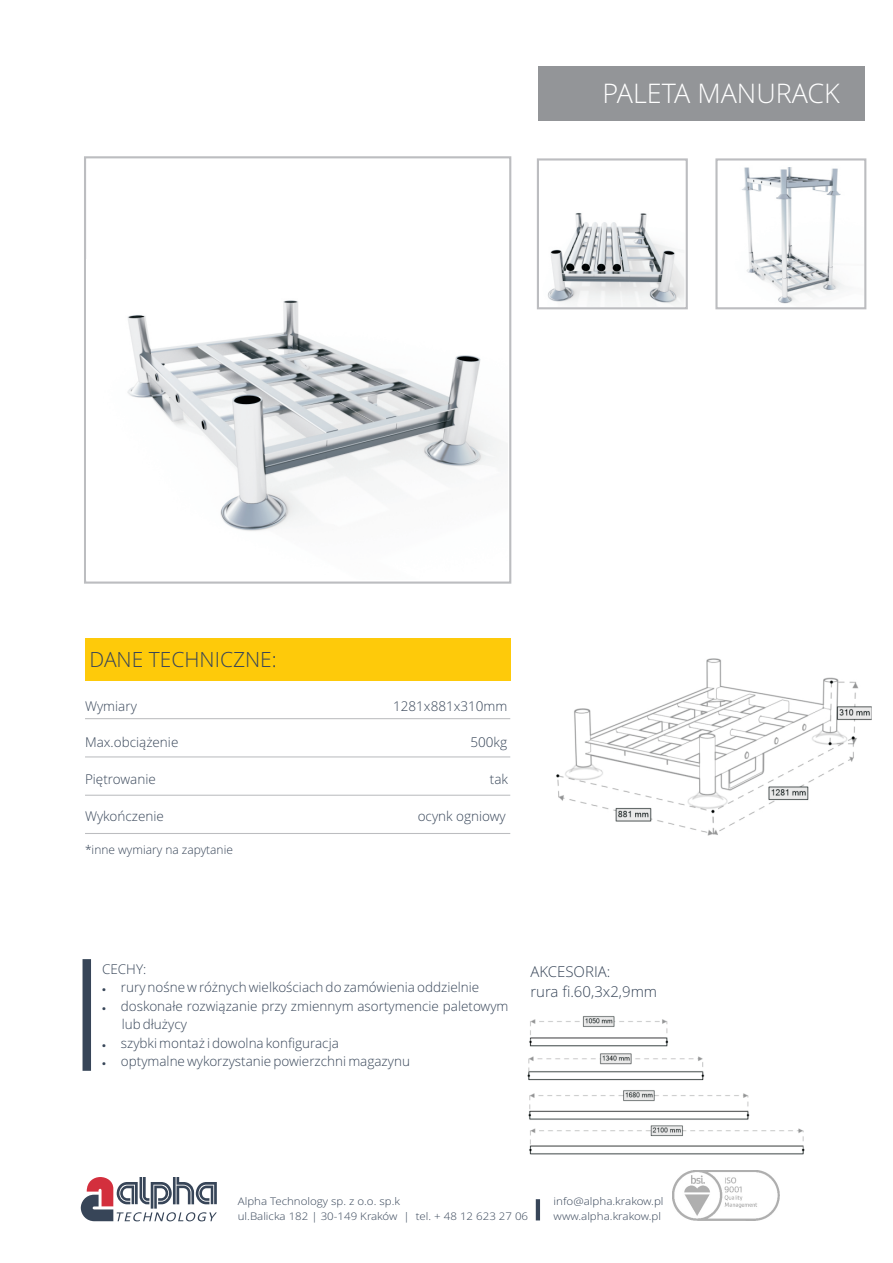
<style>
.page{position:relative;width:893px;height:1263px;background:#fff}
.page>*{position:absolute;margin:0;border:0;box-sizing:border-box;transform-origin:0 0}
.t1{font:300 27px "Open Sans";color:#fff}
.t2{font:300 21px "Open Sans";color:#374558}
.t3{font:300 15px/20.4px "Open Sans";color:#374558}
.t4{font:300 13.5px/18.5px "Open Sans";color:#374558}
.t5{font:300 12px "Open Sans";color:#374558}
.t6{font:300 10.5px/14.2px "Open Sans";color:#374558;scale:1.1 1}
.t7{font:300 10.5px/14.2px "Open Sans";color:#374558;scale:1.11 1}
</style>
<div class="page">
<div style="left:84px;top:156px;width:427px;height:428px;border:2px solid #bcbdc0"></div>
<div style="left:538px;top:66px;width:327px;height:55px;background:#939598"></div>
<svg style="left:80px;top:1177px;width:137px;height:44px"></svg>
<hr style="left:536px;top:1199px;width:4px;height:21px;background:#374558">
<img style="left:673px;top:1170px;width:106px;height:50px">
<div style="left:715px;top:158px;width:151px;height:151px;border:2px solid #bcbdc0"></div>
<hr style="left:85px;top:718px;width:425px;height:1px;background:#bcbdc0">
<hr style="left:85px;top:756px;width:425px;height:1px;background:#bcbdc0">
<hr style="left:85px;top:795px;width:425px;height:1px;background:#bcbdc0">
<hr style="left:85px;top:833px;width:425px;height:1px;background:#bcbdc0">
<div style="left:85px;top:638px;width:425px;height:42px;background:#feca0a"></div>
<div style="left:537px;top:158px;width:151px;height:151px;border:2px solid #bcbdc0"></div>
<img style="left:86px;top:260px;width:421px;height:319px">
<img style="left:540px;top:213px;width:145px;height:94px">
<img style="left:742px;top:167px;width:104px;height:137px">
<img style="left:556px;top:658px;width:316px;height:178px">
<img style="left:527px;top:1016px;width:278px;height:139px">
<div style="left:83px;top:959px;width:8px;height:112px;background:#374558"></div>
<h1 class="t1" style="left:602px;top:83px;width:239px">PALETA MANURACK</h1>
<h2 class="t2" style="left:90px;top:650px;width:189px">DANE TECHNICZNE:</h2>
<p class="t4" style="left:85px;top:698px;width:53px">Wymiary</p>
<p class="t4" style="left:393px;top:698px;width:116px">1281x881x310mm</p>
<p class="t4" style="left:85px;top:734px;width:95px">Max.obci¹¿enie</p>
<p class="t4" style="left:470px;top:734px;width:38px">500kg</p>
<p class="t4" style="left:85px;top:771px;width:72px">Piêtrowanie</p>
<p class="t4" style="left:490px;top:771px;width:20px">tak</p>
<p class="t4" style="left:85px;top:808px;width:80px">Wykoñczenie</p>
<p class="t4" style="left:418px;top:808px;width:89px">ocynk ogniowy</p>
<p class="t5" style="left:85px;top:845px;width:149px">*inne wymiary na zapytanie</p>
<p class="t4" style="left:102px;top:961px;width:46px">CECHY:</p>
<p class="t4" style="left:102px;top:980px;width:379px">•rury noœne w ró¿nych wielkoœciach do zamówienia oddzielnie</p>
<p class="t4" style="left:122px;top:998px;width:388px;text-indent:-20px">•doskona³e rozwi¹zanie przy zmiennym asortymencie paletowym lub d³u¿ycy</p>
<p class="t4" style="left:102px;top:1035px;width:238px">•szybki monta¿ i dowolna konfiguracja</p>
<p class="t4" style="left:102px;top:1053px;width:309px">•optymalne wykorzystanie powierzchni magazynu</p>
<p class="t3" style="left:530px;top:962px;width:128px">AKCESORIA:<br>rura fi.60,3x2,9mm</p>
<p class="t6" style="left:238px;top:1195px;width:265px">Alpha Technology sp. z o.o. sp.k<br>ul.Balicka 182 | 30-149 Kraków | tel. + 48 12 623 27 06</p>
<p class="t7" style="left:554px;top:1195px;width:101px">info@alpha.krakow.pl www.alpha.krakow.pl</p>
</div>
